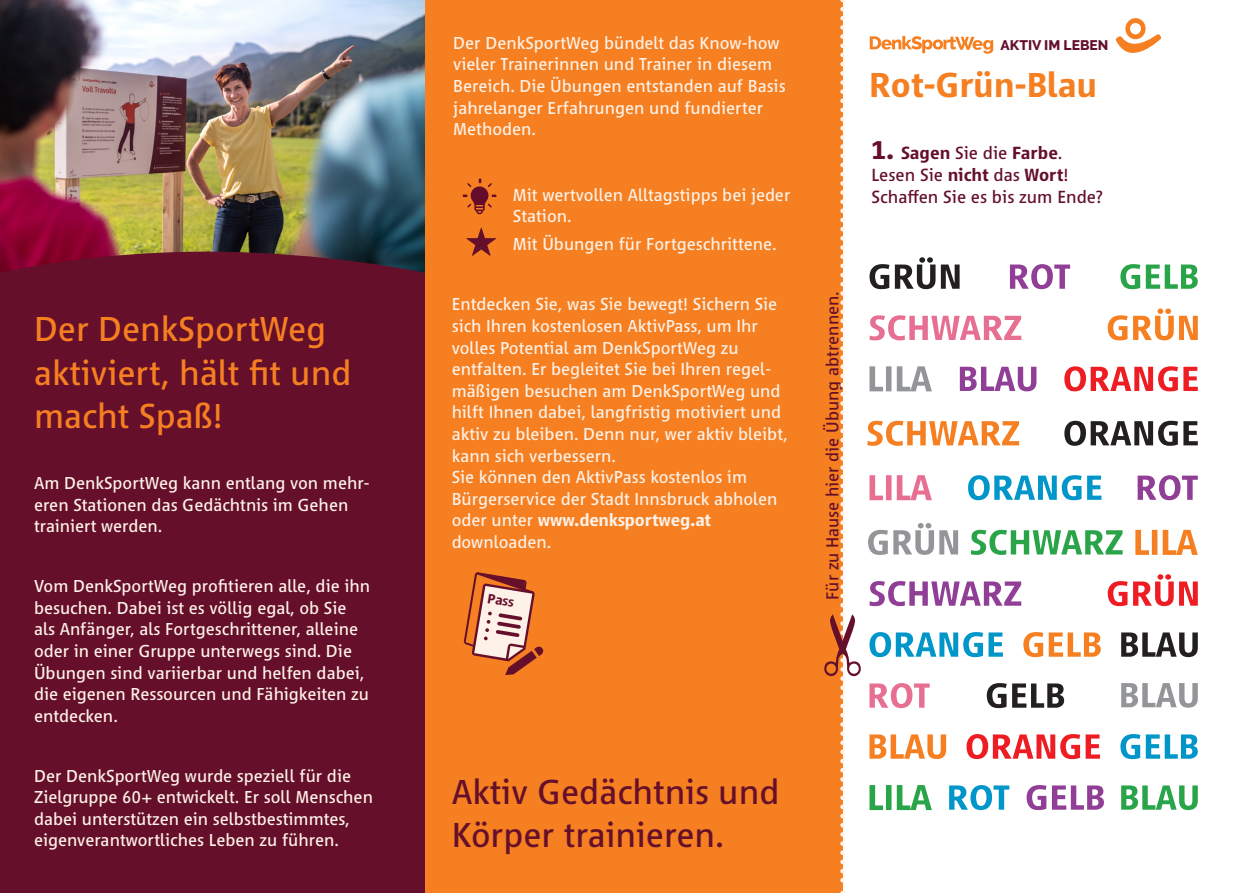
<style>
.page{position:relative;width:1251px;height:893px;background:#fff}
.page>*{position:absolute;margin:0;border:0;box-sizing:border-box;transform-origin:0 0}
.t1{font:36px/43.2px "Vialog 1450 Pro";color:#f57f21}
.t2{font:36px/43.2px "Vialog 1450 Pro";color:#650f2b}
.t3{font:700 36px "Vialog 1450 Pro";color:#f57f21}
.t4{font:18.3px/22px "Vialog 1450 Pro";color:#650f2b}
.t5{font:18px/21.6px "Vialog 1450 Pro";color:#fef1e7}
.t6{font:18px "Vialog 1450 Pro";color:#650f2b}
.t7{font:700 14.25px "Vialog 1450 Pro";color:#650f2b}
.t8{font:800 13.8px "Raleway";color:#650f2b}
.s1{font-weight:700}
.s2{font-weight:700;font-size:27.15px}
</style>
<div class="page">
<img style="left:0;top:0;width:425px;height:252px">
<div style="left:0;top:252px;width:425px;height:641px;background:#650f2b"></div>
<div style="left:425px;top:0;width:417px;height:893px;background:#f57f21"></div>
<svg style="left:869px;top:36px;width:124px;height:18px"></svg>
<svg style="left:1115px;top:18px;width:45px;height:35px"></svg>
<svg style="left:463px;top:572px;width:80px;height:103px"></svg>
<svg style="left:462px;top:178px;width:34px;height:36px"></svg>
<svg style="left:466px;top:228px;width:30px;height:28px"></svg>
<svg style="left:824px;top:9px;width:36px;height:884px"></svg>
<svg style="left:1064px;top:421px;width:133px;height:25px"></svg>
<svg style="left:949px;top:785px;width:60px;height:25px"></svg>
<svg style="left:867px;top:421px;width:151px;height:25px"></svg>
<svg style="left:970px;top:530px;width:152px;height:25px"></svg>
<svg style="left:1121px;top:683px;width:76px;height:25px"></svg>
<svg style="left:869px;top:683px;width:60px;height:25px"></svg>
<svg style="left:868px;top:523px;width:89px;height:32px"></svg>
<svg style="left:1009px;top:264px;width:60px;height:25px"></svg>
<svg style="left:869px;top:257px;width:90px;height:32px"></svg>
<svg style="left:1120px;top:264px;width:77px;height:25px"></svg>
<svg style="left:966px;top:734px;width:133px;height:25px"></svg>
<svg style="left:959px;top:367px;width:77px;height:24px"></svg>
<svg style="left:1107px;top:308px;width:90px;height:32px"></svg>
<svg style="left:869px;top:315px;width:152px;height:25px"></svg>
<svg style="left:986px;top:683px;width:77px;height:25px"></svg>
<svg style="left:1121px;top:785px;width:76px;height:25px"></svg>
<svg style="left:1064px;top:366px;width:133px;height:25px"></svg>
<svg style="left:1120px;top:734px;width:77px;height:25px"></svg>
<svg style="left:869px;top:366px;width:62px;height:25px"></svg>
<svg style="left:1121px;top:632px;width:76px;height:25px"></svg>
<svg style="left:1023px;top:632px;width:77px;height:25px"></svg>
<svg style="left:869px;top:632px;width:133px;height:25px"></svg>
<svg style="left:869px;top:785px;width:62px;height:25px"></svg>
<svg style="left:1137px;top:475px;width:60px;height:25px"></svg>
<svg style="left:869px;top:734px;width:76px;height:25px"></svg>
<svg style="left:968px;top:475px;width:133px;height:25px"></svg>
<svg style="left:869px;top:475px;width:62px;height:25px"></svg>
<svg style="left:1026px;top:785px;width:77px;height:25px"></svg>
<svg style="left:869px;top:581px;width:152px;height:25px"></svg>
<svg style="left:1107px;top:574px;width:90px;height:32px"></svg>
<svg style="left:1135px;top:530px;width:62px;height:25px"></svg>
<h1 class="t1" style="left:34px;top:308px;width:319px">Der DenkSportWeg aktiviert, hält fit und macht Spaß!</h1>
<p class="t5" style="left:34px;top:472px;width:337px">Am DenkSportWeg kann entlang von mehr&shy;eren Stationen das Gedächtnis im Gehen trainiert werden.</p>
<p class="t5" style="left:34px;top:575px;width:337px">Vom DenkSportWeg profitieren alle, die ihn besuchen. Dabei ist es völlig egal, ob Sie als Anfänger, als Fortgeschrittener, alleine oder in einer Gruppe unterwegs sind. Die Übungen sind variierbar und helfen dabei, die eigenen Ressourcen und Fähigkeiten zu entdecken.</p>
<p class="t5" style="left:34px;top:765px;width:340px">Der DenkSportWeg wurde speziell für die Zielgruppe 60+ entwickelt. Er soll Menschen dabei unterstützen ein selbstbestimmtes, eigenverantwortliches Leben zu führen.</p>
<p class="t5" style="left:453px;top:32px;width:334px">Der DenkSportWeg bündelt das Know-how vieler Trainerinnen und Trainer in diesem Bereich. Die Übungen entstanden auf Basis jahrelanger Erfahrungen und fundierter Methoden.</p>
<p class="t5" style="left:513px;top:184px;width:279px">Mit wertvollen Alltagstipps bei jeder<br>Station.</p>
<p class="t5" style="left:513px;top:233px;width:265px">Mit Übungen für Fortgeschrittene.</p>
<p class="t5" style="left:451px;top:293px;width:337px">Entdecken Sie, was Sie bewegt! Sichern Sie sich Ihren kostenlosen AktivPass, um Ihr volles Potential am DenkSportWeg zu entfalten. Er begleitet Sie bei Ihren regel&shy;mäßigen besuchen am DenkSportWeg und hilft Ihnen dabei, langfristig motiviert und aktiv zu bleiben. Denn nur, wer aktiv bleibt, kann sich verbessern.<br>Sie können den AktivPass kostenlos im Bürgerservice der Stadt Innsbruck abholen oder unter <span class="s1">www.denksportweg.at </span>downloaden.</p>
<p class="t7" style="left:489px;top:590px;width:28px;rotate:9deg">Pass</p>
<p class="t8" style="left:1000px;top:37px;width:109px">AKTIV IM LEBEN</p>
<h1 class="t3" style="left:869px;top:64px;width:229px">Rot-Grün-Blau</h1>
<p class="t4" style="left:871px;top:142px;width:233px"><span class="s2">1.</span> <span class="s1">Sagen</span> Sie die <span class="s1">Farbe</span>.<br>Lesen Sie <span class="s1">nicht</span> das <span class="s1">Wort</span>!<br>Schaffen Sie es bis zum Ende?</p>
<p class="t6" style="left:822px;top:600px;width:310px;rotate:-90deg">Für zu Hause hier die Übung abtrennen.</p>
<h1 class="t2" style="left:451px;top:770px;width:329px">Aktiv Gedächtnis und<br>Körper trainieren.</h1>
</div>
